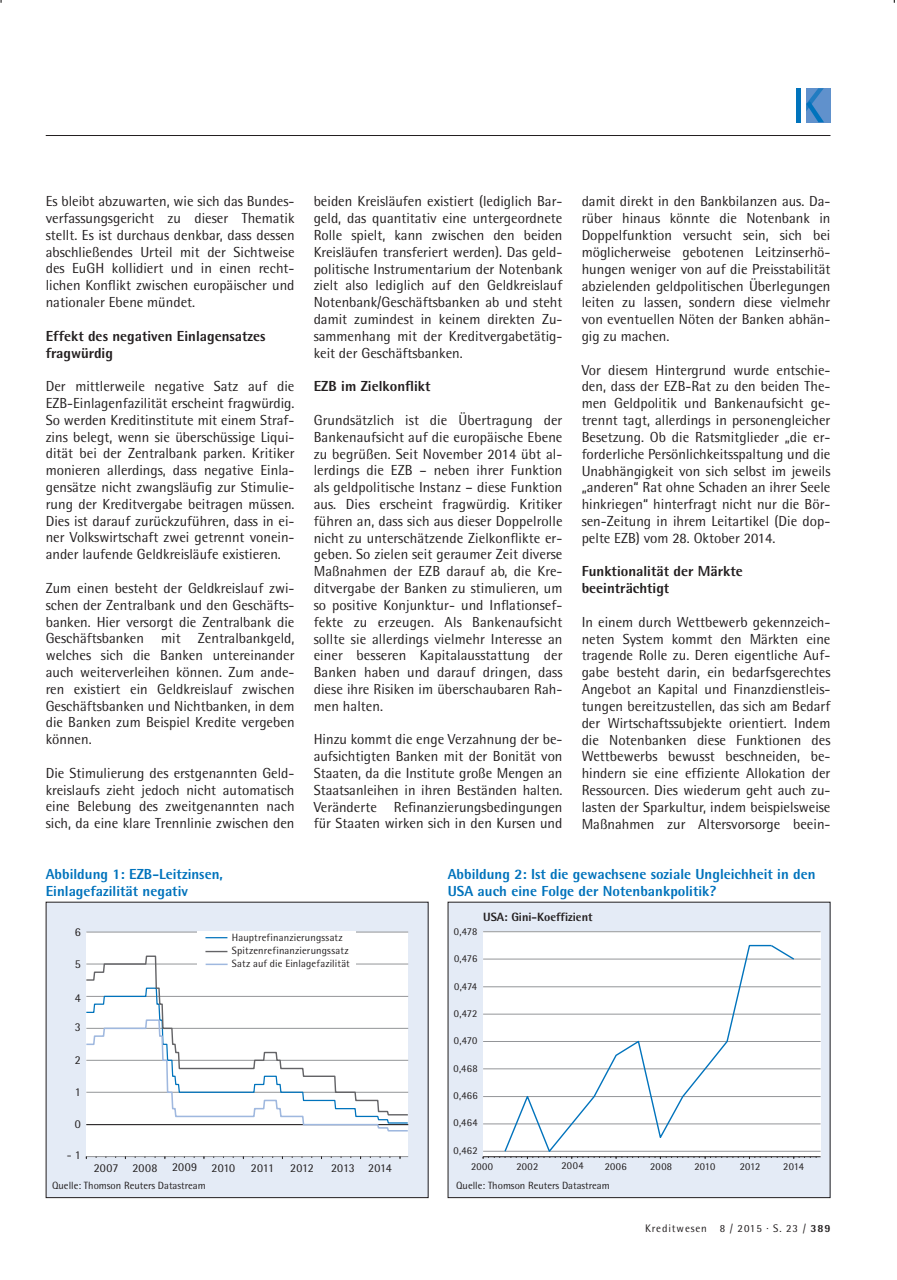
<style>
.page{position:relative;width:897px;height:1280px;background:#fff}
.page>*{position:absolute;margin:0;border:0;box-sizing:border-box;transform-origin:0 0}
.t1{font:14.55px/16.8px "Rotis Semi Sans";color:#231f20;text-align:justify}
.t2{font:800 14.55px/16.8px "Rotis Semi Sans";color:#0073bc}
.t3{font:800 14.55px/16.8px "Rotis Semi Sans";color:#231f20}
.t4{font:12px "Rotis Semi Sans";letter-spacing:.01em;color:#231f20}
.t5{font:800 12px "Rotis Semi Sans";color:#231f20}
.t6{font:12px "Rotis Semi Sans";letter-spacing:-.015em;color:#231f20}
.t7{font:10.95px "Rotis Semi Sans";letter-spacing:.08em;color:#231f20}
.t8{font:10.5px/12.9px "Rotis Semi Sans";letter-spacing:.005em;color:#231f20}
.s1{font-weight:800}
</style>
<div class="page">
<hr style="left:46px;top:135px;width:784px;height:1px;background:#231f20">
<div style="left:806px;top:88px;width:24px;height:34px;background:#6091cc"></div>
<div style="left:796px;top:88px;width:5px;height:34px;background:#0073bc"></div>
<svg style="left:806px;top:88px;width:18px;height:34px"></svg>
<div style="left:46px;top:902px;width:382px;height:295px;background:#e4ebf6"></div>
<div style="left:86px;top:932px;width:322px;height:224px;background:#fff"></div>
<hr style="left:86px;top:1155px;width:322px;height:1px;background:#939598">
<hr style="left:86px;top:931px;width:322px;height:1px;background:#939598">
<svg style="left:86px;top:955px;width:322px;height:31px"></svg>
<svg style="left:86px;top:986px;width:322px;height:146px"></svg>
<div style="left:197px;top:930px;width:159px;height:40px;background:#fff"></div>
<svg style="left:205px;top:937px;width:22px;height:1px"></svg>
<hr style="left:205px;top:950px;width:22px;height:2px;background:#636366">
<hr style="left:206px;top:963px;width:22px;height:2px;background:#9fb8df">
<div style="left:448px;top:902px;width:382px;height:295px;background:#e4ebf6"></div>
<div style="left:483px;top:931px;width:337px;height:225px;background:#fff"></div>
<hr style="left:483px;top:1150px;width:337px;height:1px;background:#939598">
<hr style="left:483px;top:1123px;width:337px;height:1px;background:#939598">
<hr style="left:483px;top:1096px;width:337px;height:1px;background:#939598">
<hr style="left:483px;top:1068px;width:337px;height:1px;background:#939598">
<hr style="left:483px;top:1040px;width:337px;height:1px;background:#939598">
<hr style="left:483px;top:1013px;width:337px;height:1px;background:#939598">
<hr style="left:483px;top:986px;width:337px;height:1px;background:#939598">
<hr style="left:483px;top:958px;width:337px;height:1px;background:#939598">
<hr style="left:483px;top:931px;width:337px;height:1px;background:#939598">
<svg style="left:503px;top:944px;width:270px;height:208px"></svg>
<svg style="left:769px;top:944px;width:26px;height:16px"></svg>
<hr style="left:483px;top:1156px;width:337px;height:1px;background:#231f20">
<svg style="left:483px;top:1156px;width:333px;height:2px"></svg>
<p class="t1" style="left:314px;top:193px;width:250px">beiden Kreisläufen existiert (lediglich Bar&shy;geld, das quantitativ eine untergeordnete Rolle spielt, kann zwischen den beiden Kreisläufen transferiert werden). Das geld&shy;politische Instrumentarium der Notenbank zielt also lediglich auf den Geldkreislauf Notenbank/Geschäftsbanken ab und steht damit zumindest in keinem direkten Zu&shy;sammenhang mit der Kreditvergabetätig&shy;keit der Geschäftsbanken.</p>
<p class="t3" style="left:314px;top:377px;width:118px">EZB im Zielkonflikt</p>
<p class="t1" style="left:314px;top:411px;width:250px">Grundsätzlich ist die Übertragung der Bankenaufsicht auf die europäische Ebene zu begrüßen. Seit November 2014 übt al&shy;lerdings die EZB – neben ihrer Funktion als geldpolitische Instanz – diese Funktion aus. Dies erscheint fragwürdig. Kritiker führen an, dass sich aus dieser Doppelrolle nicht zu unterschätzende Zielkonflikte er&shy;geben. So zielen seit geraumer Zeit diverse Maßnahmen der EZB darauf ab, die Kre&shy;ditvergabe der Banken zu stimulieren, um so positive Konjunktur- und Inflationsef&shy;fekte zu erzeugen. Als Bankenaufsicht sollte sie allerdings vielmehr Interesse an einer besseren Kapitalausstattung der Banken haben und darauf dringen, dass diese ihre Risiken im überschaubaren Rah&shy;men halten.</p>
<p class="t1" style="left:314px;top:730px;width:250px">Hinzu kommt die enge Verzahnung der be&shy;aufsichtigten Banken mit der Bonität von Staaten, da die Institute große Mengen an Staatsanleihen in ihren Beständen halten.<br>Veränderte Refinanzierungsbedingungen für Staaten wirken sich in den Kursen und</p>
<p class="t1" style="left:46px;top:193px;width:250px">Es bleibt abzuwarten, wie sich das Bundes&shy;verfassungsgericht zu dieser Thematik stellt. Es ist durchaus denkbar, dass dessen abschließendes Urteil mit der Sichtweise des EuGH kollidiert und in einen recht&shy;lichen Konflikt zwischen europäischer und nationaler Ebene mündet.</p>
<p class="t3" style="left:46px;top:327px;width:221px">Effekt des negativen Einlagensatzes fragwürdig</p>
<p class="t1" style="left:46px;top:377px;width:250px">Der mittlerweile negative Satz auf die EZB-Einlagenfazilität erscheint fragwürdig.<br>So werden Kreditinstitute mit einem Straf&shy;zins belegt, wenn sie überschüssige Liqui&shy;dität bei der Zentralbank parken. Kritiker monieren allerdings, dass negative Einla&shy;gensätze nicht zwangsläufig zur Stimulie&shy;rung der Kreditvergabe beitragen müssen.<br>Dies ist darauf zurückzuführen, dass in ei&shy;ner Volkswirtschaft zwei getrennt vonein&shy;ander laufende Geldkreisläufe existieren.</p>
<p class="t1" style="left:46px;top:579px;width:250px">Zum einen besteht der Geldkreislauf zwi&shy;schen der Zentralbank und den Geschäfts&shy;banken. Hier versorgt die Zentralbank die Geschäftsbanken mit Zentralbankgeld, welches sich die Banken untereinander auch weiterverleihen können. Zum ande&shy;ren existiert ein Geldkreislauf zwischen Geschäftsbanken und Nichtbanken, in dem die Banken zum Beispiel Kredite vergeben können.</p>
<p class="t1" style="left:46px;top:764px;width:250px">Die Stimulierung des erstgenannten Geld&shy;kreislaufs zieht jedoch nicht automatisch eine Belebung des zweitgenannten nach sich, da eine klare Trennlinie zwischen den</p>
<p class="t1" style="left:581px;top:193px;width:250px">damit direkt in den Bankbilanzen aus. Da&shy;rüber hinaus könnte die Notenbank in Doppelfunktion versucht sein, sich bei möglicherweise gebotenen Leitzinserhö&shy;hungen weniger von auf die Preisstabilität abzielenden geldpolitischen Überlegungen leiten zu lassen, sondern diese vielmehr von eventuellen Nöten der Banken abhän&shy;gig zu machen.</p>
<p class="t1" style="left:581px;top:361px;width:250px">Vor diesem Hintergrund wurde entschie&shy;den, dass der EZB-Rat zu den beiden The&shy;men Geldpolitik und Bankenaufsicht ge&shy;trennt tagt, allerdings in personengleicher Besetzung. Ob die Ratsmitglieder „die er&shy;forderliche Persönlichkeitsspaltung und die Unabhängigkeit von sich selbst im jeweils „anderen“ Rat ohne Schaden an ihrer Seele hinkriegen“ hinterfragt nicht nur die Bör&shy;sen-Zeitung in ihrem Leitartikel (Die dop&shy;pelte EZB) vom 28. Oktober 2014.</p>
<p class="t3" style="left:581px;top:562px;width:163px">Funktionalität der Märkte beeinträchtigt</p>
<p class="t1" style="left:581px;top:613px;width:250px">In einem durch Wettbewerb gekennzeich&shy;neten System kommt den Märkten eine tragende Rolle zu. Deren eigentliche Auf&shy;gabe besteht darin, ein bedarfsgerechtes Angebot an Kapital und Finanzdienstleis&shy;tungen bereitzustellen, das sich am Bedarf der Wirtschaftssubjekte orientiert. Indem die Notenbanken diese Funktionen des Wettbewerbs bewusst beschneiden, be&shy;hindern sie eine effiziente Allokation der Ressourcen. Dies wiederum geht auch zu&shy;lasten der Sparkultur, indem beispielsweise Maßnahmen zur Altersvorsorge beein-</p>
<p class="t2" style="left:448px;top:865px;width:369px">Abbildung 2: Ist die gewachsene soziale Ungleichheit in den<br>USA auch eine Folge der Notenbankpolitik?</p>
<p class="t2" style="left:46px;top:865px;width:179px">Abbildung 1: EZB-Leitzinsen,<br>Einlagefazilität negativ</p>
<p class="t4" style="left:75px;top:924px;width:8px">6</p>
<p class="t4" style="left:75px;top:956px;width:8px">5</p>
<p class="t4" style="left:75px;top:990px;width:8px">4</p>
<p class="t4" style="left:75px;top:1019px;width:8px">3</p>
<p class="t4" style="left:75px;top:1052px;width:8px">2</p>
<p class="t4" style="left:75px;top:1084px;width:8px">1</p>
<p class="t4" style="left:75px;top:1117px;width:8px">0</p>
<p class="t4" style="left:67px;top:1147px;width:16px">- 1</p>
<p class="t4" style="left:94px;top:1160px;width:143px">2007 2008 2009 2010</p>
<p class="t4" style="left:251px;top:1160px;width:25px">2011</p>
<p class="t4" style="left:290px;top:1160px;width:25px">2012</p>
<p class="t6" style="left:331px;top:1160px;width:62px">2013 2014</p>
<p class="t5" style="left:483px;top:909px;width:111px">USA: Gini-Koeffizient</p>
<p class="t8" style="left:454px;top:924px;width:25px">0,478</p>
<p class="t8" style="left:232px;top:930px;width:120px">Hauptrefinanzierungssatz<br>Spitzenrefinanzierungssatz<br>Satz auf die Einlagefazilität</p>
<p class="t8" style="left:454px;top:952px;width:25px">0,476</p>
<p class="t8" style="left:454px;top:979px;width:24px">0,474</p>
<p class="t8" style="left:454px;top:1006px;width:25px">0,472</p>
<p class="t8" style="left:454px;top:1034px;width:25px">0,470</p>
<p class="t8" style="left:453px;top:1061px;width:26px">0,468</p>
<p class="t8" style="left:453px;top:1088px;width:26px">0,466</p>
<p class="t8" style="left:453px;top:1116px;width:26px">0,464</p>
<p class="t8" style="left:453px;top:1143px;width:26px">0,462</p>
<p class="t8" style="left:516px;top:1159px;width:23px">2002</p>
<p class="t8" style="left:561px;top:1158px;width:24px">2004</p>
<p class="t8" style="left:605px;top:1159px;width:24px">2006</p>
<p class="t8" style="left:650px;top:1159px;width:23px">2008</p>
<p class="t8" style="left:694px;top:1159px;width:22px">2010</p>
<p class="t8" style="left:739px;top:1159px;width:22px">2012</p>
<p class="t8" style="left:783px;top:1159px;width:22px">2014</p>
<p class="t8" style="left:471px;top:1159px;width:24px">2000</p>
<p class="t8" style="left:52px;top:1178px;width:155px">Quelle: Thomson Reuters Datastream</p>
<p class="t8" style="left:456px;top:1178px;width:155px">Quelle: Thomson Reuters Datastream</p>
<p class="t7" style="left:645px;top:1221px;width:187px">Kreditwesen 8 / 2015 · S. 23 / <span class="s1">389</span></p>
</div>
